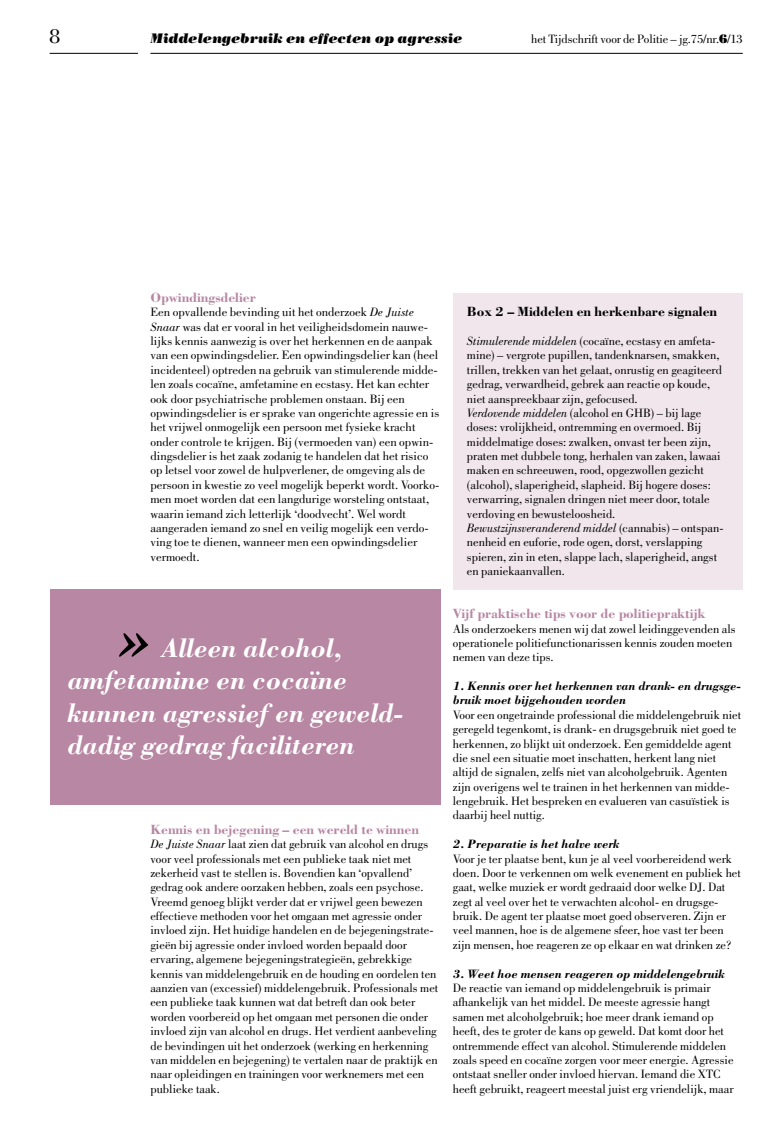
<style>
.page{position:relative;width:780px;height:1134px;background:#fff}
.page>*{position:absolute;margin:0;border:0;box-sizing:border-box;transform-origin:0 0}
.t1{font:italic 700 27.5px/32.5px "Bodoni";color:#fff}
.t2{font:21.25px "Bodoni";color:#000}
.t3{font:700 13.75px "Bodoni";color:#b787a3}
.t4{font:italic 13.75px "Bodoni Std Poster";color:#000}
.t5{font:700 13.75px "Bodoni";color:#000}
.t6{font:12.5px/14.4px "Bodoni";color:#000}
.t7{font:italic 700 12.5px/14.4px "Bodoni";color:#000}
.s1{font-family:"Bodoni Poster"}
.s2{font-style:italic}
</style>
<div class="page">
<hr style="left:150px;top:53px;width:592px;height:1px;background:#000">
<hr style="left:50px;top:53px;width:88px;height:1px;background:#000">
<div style="left:453px;top:293px;width:289px;height:296px;background:#f0e6ec"></div>
<div style="left:50px;top:589px;width:390px;height:216px;background:#b787a3"></div>
<svg style="left:119px;top:633px;width:29px;height:24px"></svg>
<h2 class="t2" style="left:50px;top:24px;width:12px">8</h2>
<p class="t4" style="left:150px;top:30px;width:314px">Middelengebruik en effecten op agressie</p>
<p class="t6" style="left:531px;top:32px;width:213px">het Tijdschrift voor de Politie – jg.75/nr.<span class="s1">6</span>/13</p>
<p class="t3" style="left:150px;top:289px;width:107px">Opwindingsdelier</p>
<p class="t6" style="left:150px;top:305px;width:290px">Een opvallende bevinding uit het onderzoek <span class="s2">De Juiste Snaar</span> was dat er vooral in het veiligheidsdomein nauwe&shy;lijks kennis aanwezig is over het herkennen en de aanpak van een opwindingsdelier. Een opwindingsdelier kan (heel incidenteel) optreden na gebruik van stimulerende midde&shy;len zoals cocaïne, amfetamine en ecstasy. Het kan echter ook door psychiatrische problemen onstaan. Bij een opwindingsdelier is er sprake van ongerichte agressie en is het vrijwel onmogelijk een persoon met fysieke kracht onder controle te krijgen. Bij (vermoeden van) een opwin&shy;dingsdelier is het zaak zodanig te handelen dat het risico op letsel voor zowel de hulpverlener, de omgeving als de persoon in kwestie zo veel mogelijk beperkt wordt. Voorko&shy;men moet worden dat een langdurige worsteling ontstaat, waarin iemand zich letterlijk ‘doodvecht’. Wel wordt aangeraden iemand zo snel en veilig mogelijk een verdo&shy;ving toe te dienen, wanneer men een opwindingsdelier vermoedt.</p>
<h1 class="t1" style="left:67px;top:630px;width:336px;text-indent:94px">Alleen alcohol, amfetamine en cocaïne kunnen agressief en geweld&shy;dadig gedrag faciliteren</h1>
<p class="t3" style="left:150px;top:821px;width:270px">Kennis en bejegening – een wereld te winnen</p>
<p class="t6" style="left:150px;top:837px;width:289px"><span class="s2">De Juiste Snaar</span> laat zien dat gebruik van alcohol en drugs voor veel professionals met een publieke taak niet met zekerheid vast te stellen is. Bovendien kan ‘opvallend’ gedrag ook andere oorzaken hebben, zoals een psychose.<br>Vreemd genoeg blijkt verder dat er vrijwel geen bewezen effectieve methoden voor het omgaan met agressie onder invloed zijn. Het huidige handelen en de bejegeningstrate&shy;gieën bij agressie onder invloed worden bepaald door ervaring, algemene bejegeningstrategieën, gebrekkige kennis van middelengebruik en de houding en oordelen ten aanzien van (excessief) middelengebruik. Professionals met een publieke taak kunnen wat dat betreft dan ook beter worden voorbereid op het omgaan met personen die onder invloed zijn van alcohol en drugs. Het verdient aanbeveling de bevindingen uit het onderzoek (werking en herkenning van middelen en bejegening) te vertalen naar de praktijk en naar opleidingen en trainingen voor werknemers met een publieke taak.</p>
<p class="t5" style="left:467px;top:303px;width:252px">Box 2 – Middelen en herkenbare signalen</p>
<p class="t6" style="left:467px;top:334px;width:258px"><span class="s2">Stimulerende middelen</span> (cocaïne, ecstasy en amfeta&shy;mine) – vergrote pupillen, tandenknarsen, smakken, trillen, trekken van het gelaat, onrustig en geagiteerd gedrag, verwardheid, gebrek aan reactie op koude, niet aanspreekbaar zijn, gefocused.<br><span class="s2">Verdovende middelen</span> (alcohol en GHB) – bij lage doses: vrolijkheid, ontremming en overmoed. Bij middelmatige doses: zwalken, onvast ter been zijn, praten met dubbele tong, herhalen van zaken, lawaai maken en schreeuwen, rood, opgezwollen gezicht (alcohol), slaperigheid, slapheid. Bij hogere doses: verwarring, signalen dringen niet meer door, totale verdoving en bewusteloosheid.<br><span class="s2">Bewustzijnsveranderend middel</span> (cannabis) – ontspan&shy;nenheid en euforie, rode ogen, dorst, verslapping spieren, zin in eten, slappe lach, slaperigheid, angst en paniekaanvallen.</p>
<p class="t3" style="left:453px;top:605px;width:254px">Vijf praktische tips voor de politiepraktijk</p>
<p class="t6" style="left:453px;top:621px;width:284px">Als onderzoekers menen wij dat zowel leidinggevenden als operationele politiefunctionarissen kennis zouden moeten nemen van deze tips.</p>
<p class="t7" style="left:453px;top:678px;width:289px">1. Kennis over het herkennen van drank- en drugsge&shy;bruik moet bijgehouden worden</p>
<p class="t6" style="left:453px;top:707px;width:290px">Voor een ongetrainde professional die middelengebruik niet geregeld tegenkomt, is drank- en drugsgebruik niet goed te herkennen, zo blijkt uit onderzoek. Een gemiddelde agent die snel een situatie moet inschatten, herkent lang niet altijd de signalen, zelfs niet van alcoholgebruik. Agenten zijn overigens wel te trainen in het herkennen van midde&shy;lengebruik. Het bespreken en evalueren van casuïstiek is daarbij heel nuttig.</p>
<p class="t7" style="left:453px;top:836px;width:168px">2. Preparatie is het halve werk</p>
<p class="t6" style="left:453px;top:851px;width:290px">Voor je ter plaatse bent, kun je al veel voorbereidend werk doen. Door te verkennen om welk evenement en publiek het gaat, welke muziek er wordt gedraaid door welke DJ. Dat zegt al veel over het te verwachten alcohol- en drugsge&shy;bruik. De agent ter plaatse moet goed observeren. Zijn er veel mannen, hoe is de algemene sfeer, hoe vast ter been zijn mensen, hoe reageren ze op elkaar en wat drinken ze?</p>
<p class="t7" style="left:453px;top:966px;width:273px">3. Weet hoe mensen reageren op middelengebruik</p>
<p class="t6" style="left:453px;top:981px;width:282px">De reactie van iemand op middelengebruik is primair afhankelijk van het middel. De meeste agressie hangt samen met alcoholgebruik; hoe meer drank iemand op heeft, des te groter de kans op geweld. Dat komt door het ontremmende effect van alcohol. Stimulerende middelen zoals speed en cocaïne zorgen voor meer energie. Agressie ontstaat sneller onder invloed hiervan. Iemand die XTC heeft gebruikt, reageert meestal juist erg vriendelijk, maar</p>
</div>
